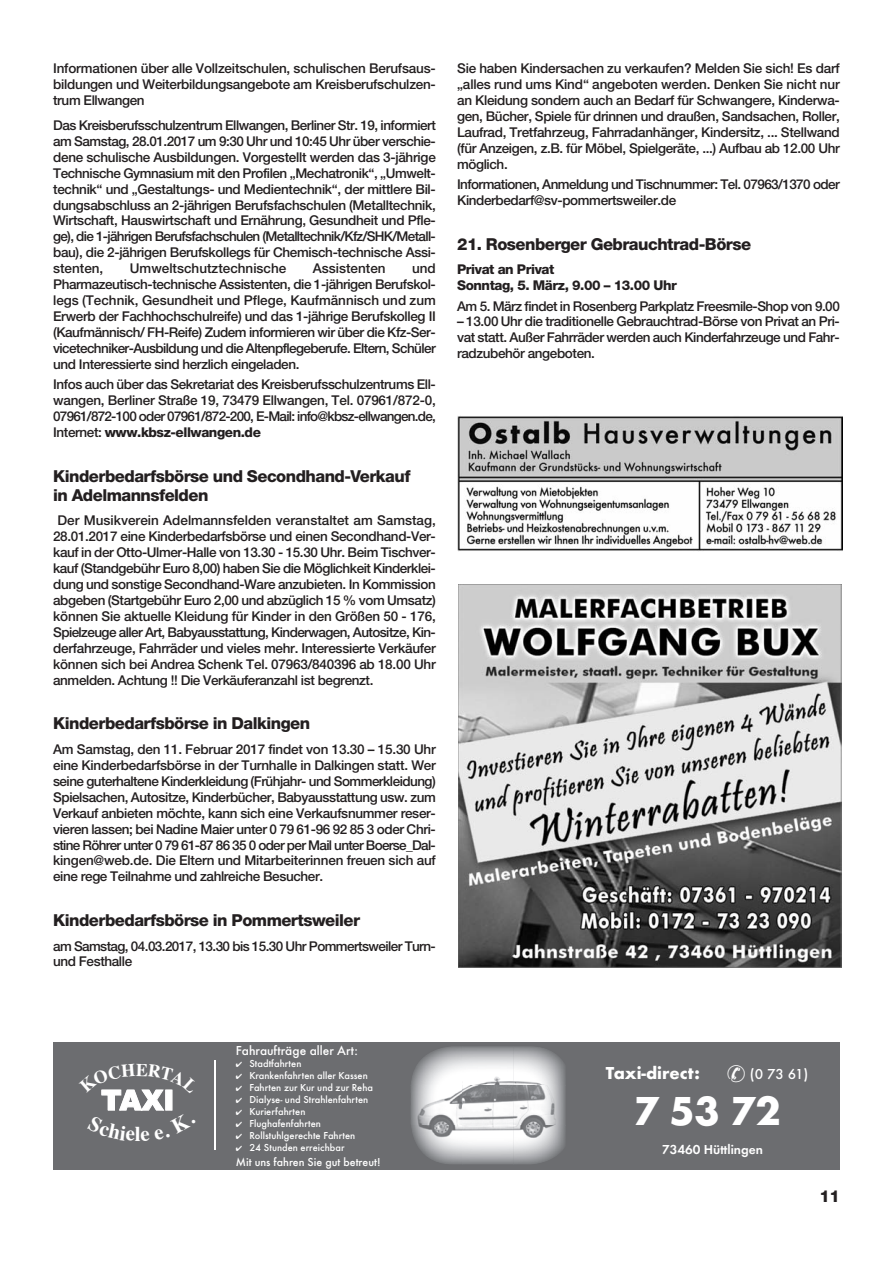
<style>
.page{position:relative;width:893px;height:1263px;background:#fff}
.page>*{position:absolute;margin:0;border:0;box-sizing:border-box;transform-origin:0 0}
.t1{font:700 42px "Futura T";color:#fff}
.t2{font:900 28.05px "Arial";color:#fff}
.t3{font:700 21px "Times";color:#fff}
.t4{font:700 18px "Futura T";color:#fff}
.t5{font:800 16.5px/19.2px "Helvetica Neue";letter-spacing:-.03em;color:#231f20}
.t6{font:500 13.5px/15.9px "Helvetica Neue";letter-spacing:-.03em;color:#231f20;text-align:justify}
.t7{font:800 13.5px/15.9px "Helvetica Neue";letter-spacing:-.03em;color:#231f20}
.t8{font:500 13.5px "Helvetica Neue";color:#231f20}
.t9{font:500 13.5px "Futura T";color:#fff}
.t10{font:600 13.5px "Futura T";color:#fff}
.t11{font:500 12px "Futura T";color:#fff}
.t12{font:500 10.5px "Futura T";color:#fff}
.s1{font-weight:800}
.s2{font-weight:500;font-size:15px}
</style>
<div class="page">
<img style="left:459px;top:585px;width:382px;height:382px">
<div style="left:53px;top:1042px;width:787px;height:127px;background:#6c6d70"></div>
<hr style="left:214px;top:1061px;width:2px;height:89px;background:#fff">
<img style="left:411px;top:1046px;width:155px;height:118px">
<img style="left:457px;top:416px;width:386px;height:135px">
<p class="t6" style="left:53px;top:62px;width:384px">Informationen über alle Vollzeitschulen, schulischen Berufsaus&shy;bildungen und Weiterbildungsangebote am Kreisberufschulzen&shy;trum Ellwangen</p>
<p class="t6" style="left:53px;top:118px;width:384px">Das Kreisberufsschulzentrum Ellwangen, Berliner Str. 19, informiert am Samstag, 28.01.2017 um 9:30 Uhr und 10:45 Uhr über verschie&shy;dene schulische Ausbildungen. Vorgestellt werden das 3-jährige Technische Gymnasium mit den Profilen „Mechatronik“, „Umwelt&shy;technik“ und „Gestaltungs- und Medientechnik“, der mittlere Bil&shy;dungsabschluss an 2-jährigen Berufsfachschulen (Metalltechnik, Wirtschaft, Hauswirtschaft und Ernährung, Gesundheit und Pfle&shy;ge), die 1-jährigen Berufsfachschulen (Metalltechnik/Kfz/SHK/Metall&shy;bau), die 2-jährigen Berufskollegs für Chemisch-technische Assi&shy;stenten,</p>
<p class="t6" style="left:53px;top:262px;width:384px;text-indent:359px">und Pharmazeutisch-technische Assistenten, die 1-jährigen Berufskol&shy;legs (Technik, Gesundheit und Pflege, Kaufmännisch und zum Erwerb der Fachhochschulreife) und das 1-jährige Berufskolleg II (Kaufmännisch/ FH-Reife) Zudem informieren wir über die Kfz-Ser&shy;vicetechniker-Ausbildung und die Altenpflegeberufe. Eltern, Schüler und Interessierte sind herzlich eingeladen.</p>
<p class="t6" style="left:53px;top:378px;width:384px">Infos auch über das Sekretariat des Kreisberufsschulzentrums Ell&shy;wangen, Berliner Straße 19, 73479 Ellwangen, Tel. 07961/872-0, 07961/872-100 oder 07961/872-200, E-Mail: info@kbsz-ellwangen.de, Internet: <span class="s1">www.kbsz-ellwangen.de</span></p>
<p class="t5" style="left:53px;top:468px;width:359px">Kinderbedarfsbörse und Secondhand-Verkauf in Adelmannsfelden</p>
<p class="t6" style="left:53px;top:514px;width:384px;text-indent:4px">Der Musikverein Adelmannsfelden veranstaltet am Samstag, 28.01.2017 eine Kinderbedarfsbörse und einen Secondhand-Ver&shy;kauf in der Otto-Ulmer-Halle von 13.30 - 15.30 Uhr. Beim Tischver&shy;kauf (Standgebühr Euro 8,00) haben Sie die Möglichkeit Kinderklei&shy;dung und sonstige Secondhand-Ware anzubieten. In Kommission abgeben (Startgebühr Euro 2,00 und abzüglich 15 % vom Umsatz) können Sie aktuelle Kleidung für Kinder in den Größen 50 - 176, Spielzeuge aller Art, Babyausstattung, Kinderwagen, Autositze, Kin&shy;derfahrzeuge, Fahrräder und vieles mehr. Interessierte Verkäufer können sich bei Andrea Schenk Tel. 07963/840396 ab 18.00 Uhr anmelden. Achtung !! Die Verkäuferanzahl ist begrenzt.</p>
<p class="t5" style="left:53px;top:715px;width:259px">Kinderbedarfsbörse in Dalkingen</p>
<p class="t6" style="left:53px;top:742px;width:384px">Am Samstag, den 11. Februar 2017 findet von 13.30 – 15.30 Uhr eine Kinderbedarfsbörse in der Turnhalle in Dalkingen statt. Wer seine guterhaltene Kinderkleidung (Frühjahr- und Sommerkleidung)<br>Spielsachen, Autositze, Kinderbücher, Babyausstattung usw. zum Verkauf anbieten möchte, kann sich eine Verkaufsnummer reser&shy;vieren lassen; bei Nadine Maier unter 0 79 61-96 92 85 3 oder Chri&shy;stine Röhrer unter 0 79 61-87 86 35 0 oder per Mail unter Boerse_Dal&shy;kingen@web.de. Die Eltern und Mitarbeiterinnen freuen sich auf eine rege Teilnahme und zahlreiche Besucher.</p>
<p class="t5" style="left:53px;top:912px;width:308px">Kinderbedarfsbörse in Pommertsweiler</p>
<p class="t6" style="left:53px;top:939px;width:384px">am Samstag, 04.03.2017, 13.30 bis 15.30 Uhr Pommertsweiler Turn&shy;und Festhalle</p>
<p class="t8" style="left:130px;top:264px;width:158px">Umweltschutztechnische</p>
<p class="t8" style="left:313px;top:264px;width:74px">Assistenten</p>
<p class="t6" style="left:457px;top:62px;width:384px">Sie haben Kindersachen zu verkaufen? Melden Sie sich! Es darf „alles rund ums Kind“ angeboten werden. Denken Sie nicht nur an Kleidung sondern auch an Bedarf für Schwangere, Kinderwa&shy;gen, Bücher, Spiele für drinnen und draußen, Sandsachen, Roller, Laufrad, Tretfahrzeug, Fahrradanhänger, Kindersitz, ... Stellwand (für Anzeigen, z.B. für Möbel, Spielgeräte, ...) Aufbau ab 12.00 Uhr möglich.</p>
<p class="t6" style="left:457px;top:178px;width:384px">Informationen, Anmeldung und Tischnummer: Tel. 07963/1370 oder<br>Kinderbedarf@sv-pommertsweiler.de</p>
<p class="t5" style="left:457px;top:236px;width:296px">21. Rosenberger Gebrauchtrad-Börse</p>
<p class="t7" style="left:457px;top:263px;width:221px">Privat an Privat<br>Sonntag, 5. März, 9.00 – 13.00 Uhr</p>
<p class="t6" style="left:457px;top:299px;width:384px">Am 5. März findet in Rosenberg Parkplatz Freesmile-Shop von 9.00</p>
<p class="t6" style="left:457px;top:315px;width:384px">– 13.00 Uhr die traditionelle Gebrauchtrad-Börse von Privat an Pri&shy;vat statt. Außer Fahrräder werden auch Kinderfahrzeuge und Fahr&shy;radzubehör angeboten.</p>
<h2 class="t2" style="left:101px;top:1080px;width:75px">TAXI</h2>
<h3 class="t3" style="left:135px;top:1114px;width:8px">l</h3>
<p class="t9" style="left:236px;top:1043px;width:124px">Fahraufträge aller Art:</p>
<p class="t12" style="left:236px;top:1057px;width:67px">✔ Stadtfahrten</p>
<p class="t12" style="left:236px;top:1069px;width:133px">✔ Krankenfahrten aller Kassen</p>
<p class="t12" style="left:236px;top:1081px;width:139px">✔ Fahrten zur Kur und zur Reha</p>
<p class="t12" style="left:236px;top:1093px;width:134px">✔ Dialyse- und Strahlenfahrten</p>
<p class="t12" style="left:236px;top:1105px;width:71px">✔ Kurierfahrten</p>
<p class="t12" style="left:236px;top:1117px;width:87px">✔ Flughafenfahrten</p>
<p class="t12" style="left:236px;top:1129px;width:121px">✔ Rollstuhlgerechte Fahrten</p>
<p class="t12" style="left:236px;top:1141px;width:110px">✔ 24 Stunden erreichbar</p>
<p class="t11" style="left:236px;top:1155px;width:146px">Mit uns fahren Sie gut betreut!</p>
<h3 class="t4" style="left:606px;top:1062px;width:204px">Taxi-direct: ✆ <span class="s2">(0 73 61)</span></h3>
<h1 class="t1" style="left:634px;top:1086px;width:148px">7 53 72</h1>
<p class="t10" style="left:662px;top:1142px;width:103px">73460 Hüttlingen</p>
<p class="t5" style="left:819px;top:1188px;width:22px">11</p>
</div>
